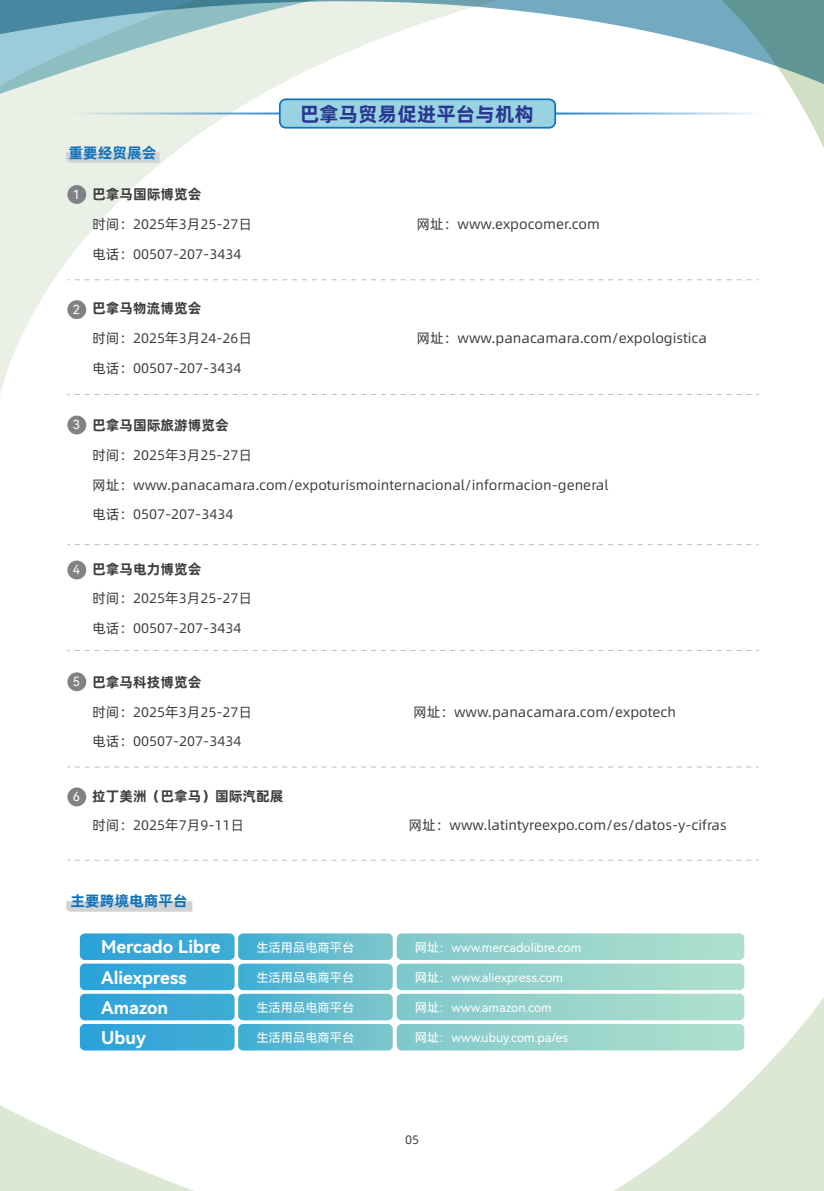
<style>
.page{position:relative;width:824px;height:1191px;background:#fff}
.page>*{position:absolute;margin:0;border:0;box-sizing:border-box;transform-origin:0 0}
.t1{font:700 19.78px "Alibaba Pu Hui Ti";color:#283890}
.t2{font:17.5px/30.1px "Harmony OS Sans SC Bold";color:#fff}
.t3{font:700 14.88px "Alibaba Pu Hui Ti";color:#1074bc}
.t4{font:13.83px/29.8px "Alibaba Pu Hui Ti";color:#3e3e3f}
.t5{font:700 13.83px "Alibaba Pu Hui Ti";color:#3e3e3f}
.t6{font:12.6px "Harmony OS Sans SC";color:#fff}
.t7{font:12.25px "Harmony OS Sans SC";color:#fff}
.t8{font:12.25px "Alibaba Pu Hui Ti";color:#3e3e3f}
</style>
<div class="page">
<svg style="left:587px;top:976px;width:236px;height:215px"></svg>
<svg style="left:1px;top:94px;width:560px;height:297px"></svg>
<svg style="left:1px;top:91px;width:266px;height:3px"></svg>
<svg style="left:704px;top:91px;width:119px;height:55px"></svg>
<svg style="left:1px;top:0;width:822px;height:91px"></svg>
<svg style="left:0;top:1105px;width:194px;height:86px"></svg>
<svg style="left:0;top:0;width:1px;height:394px"></svg>
<hr style="left:68px;top:112px;width:697px;height:2px;background:#fff">
<div style="left:280px;top:99px;width:275px;height:29px;background:#99d3e2;border-radius:6px"></div>
<div style="left:279px;top:98px;width:277px;height:31px;border:2px solid #1074bc;border-radius:6px"></div>
<svg style="left:67px;top:279px;width:691px;height:1px"></svg>
<svg style="left:67px;top:394px;width:691px;height:1px"></svg>
<svg style="left:66px;top:152px;width:93px;height:11px"></svg>
<div style="left:67px;top:185px;width:19px;height:19px;background:#808285;border-radius:50%"></div>
<div style="left:67px;top:300px;width:19px;height:19px;background:#808285;border-radius:50%"></div>
<svg style="left:67px;top:544px;width:691px;height:1px"></svg>
<svg style="left:67px;top:650px;width:691px;height:1px"></svg>
<div style="left:67px;top:415px;width:19px;height:19px;background:#808285;border-radius:50%"></div>
<div style="left:67px;top:560px;width:19px;height:19px;background:#808285;border-radius:50%"></div>
<svg style="left:67px;top:766px;width:691px;height:1px"></svg>
<svg style="left:67px;top:860px;width:691px;height:1px"></svg>
<div style="left:67px;top:672px;width:19px;height:19px;background:#808285;border-radius:50%"></div>
<div style="left:67px;top:787px;width:19px;height:19px;background:#808285;border-radius:50%"></div>
<svg style="left:66px;top:901px;width:126px;height:10px"></svg>
<svg style="left:80px;top:933px;width:664px;height:117px;background:#83c9d4"></svg>
<h1 class="t1" style="left:299px;top:98px;width:236px">巴拿马贸易促进平台与机构</h1>
<p class="t3" style="left:69px;top:141px;width:89px">重要经贸展会</p>
<p class="t5" style="left:92px;top:184px;width:111px">巴拿马国际博览会</p>
<p class="t4" style="left:92px;top:209px;width:161px">时间：2025年3月25-27日</p>
<p class="t4" style="left:416px;top:209px;width:185px">网址：www.expocomer.com</p>
<p class="t4" style="left:92px;top:238px;width:151px">电话：00507-207-3434</p>
<p class="t6" style="left:73px;top:186px;width:9px">1</p>
<p class="t6" style="left:73px;top:301px;width:9px">2</p>
<p class="t5" style="left:92px;top:297px;width:111px">巴拿马物流博览会</p>
<p class="t4" style="left:92px;top:322px;width:161px">时间：2025年3月24-26日</p>
<p class="t4" style="left:416px;top:322px;width:292px">网址：www.panacamara.com/expologistica</p>
<p class="t4" style="left:92px;top:352px;width:151px">电话：00507-207-3434</p>
<p class="t6" style="left:73px;top:416px;width:9px">3</p>
<p class="t5" style="left:92px;top:414px;width:138px">巴拿马国际旅游博览会</p>
<p class="t4" style="left:92px;top:439px;width:517px">时间：2025年3月25-27日<br>网址：www.panacamara.com/expoturismointernacional/informacion-general电话：0507-207-3434</p>
<p class="t6" style="left:73px;top:561px;width:9px">4</p>
<p class="t5" style="left:92px;top:558px;width:111px">巴拿马电力博览会</p>
<p class="t4" style="left:92px;top:583px;width:161px">时间：2025年3月25-27日电话：00507-207-3434</p>
<p class="t6" style="left:73px;top:673px;width:9px">5</p>
<p class="t5" style="left:92px;top:671px;width:111px">巴拿马科技博览会</p>
<p class="t4" style="left:92px;top:696px;width:161px">时间：2025年3月25-27日</p>
<p class="t4" style="left:413px;top:696px;width:264px">网址：www.panacamara.com/expotech</p>
<p class="t4" style="left:92px;top:725px;width:151px">电话：00507-207-3434</p>
<p class="t6" style="left:73px;top:788px;width:9px">6</p>
<p class="t5" style="left:92px;top:784px;width:193px">拉丁美洲（巴拿马）国际汽配展</p>
<p class="t4" style="left:92px;top:809px;width:154px">时间：2025年7月9-11日</p>
<p class="t4" style="left:408px;top:809px;width:320px">网址：www.latintyreexpo.com/es/datos-y-cifras</p>
<p class="t3" style="left:71px;top:889px;width:119px">主要跨境电商平台</p>
<p class="t2" style="left:101px;top:931px;width:121px">Mercado Libre<br>Aliexpress<br>Amazon<br>Ubuy</p>
<p class="t7" style="left:415px;top:938px;width:168px">网址：www.mercadolibre.com</p>
<p class="t7" style="left:256px;top:938px;width:99px">生活用品电商平台</p>
<p class="t7" style="left:256px;top:969px;width:99px">生活用品电商平台</p>
<p class="t7" style="left:256px;top:999px;width:99px">生活用品电商平台</p>
<p class="t7" style="left:256px;top:1029px;width:99px">生活用品电商平台</p>
<p class="t7" style="left:415px;top:969px;width:150px">网址：www.aliexpress.com</p>
<p class="t7" style="left:415px;top:999px;width:138px">网址：www.amazon.com</p>
<p class="t7" style="left:415px;top:1029px;width:155px">网址：www.ubuy.com.pa/es</p>
<p class="t8" style="left:405px;top:1130px;width:15px">05</p>
</div>
